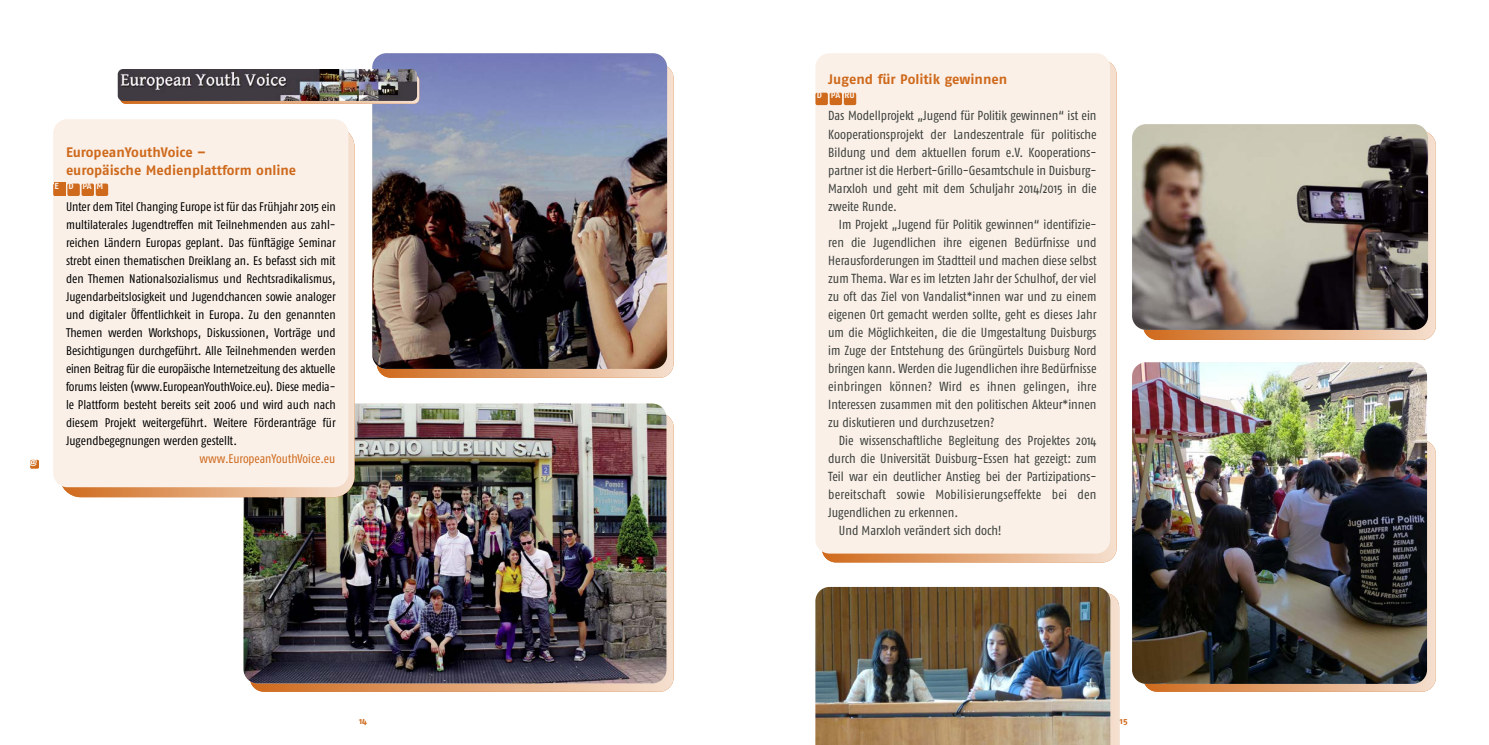
<style>
.page{position:relative;width:1489px;height:745px;background:#fff}
.page>*{position:absolute;margin:0;border:0;box-sizing:border-box;transform-origin:0 0}
.t1{font:700 13.75px/18px "Fago OT";color:#cf691b}
.t2{font:condensed 13.12px/18px "Fago OT";color:#3b3f3b;text-align:justify}
.t3{font:condensed 13.12px "Fago OT";letter-spacing:.02em;color:#3b3f3b}
.t4{font:condensed 12.5px/18px "Fago OT";letter-spacing:-.005em;color:#000;text-align:justify}
.t5{font:condensed 12.5px "Fago OT";color:#cf691b}
.t6{font:700 11.5px "Nimbus San Nov D";color:#fff}
.t7{font:700 8.75px "Fago OT";letter-spacing:-.02em;color:#faf0e8}
.t8{font:700 8.75px "Fago OT";color:#cf691b}
</style>
<div class="page">
<svg style="left:250px;top:413px;width:423px;height:278px;background:#e1b594"></svg>
<img style="left:243px;top:403px;width:423px;height:280px;border-radius:14px">
<svg style="left:376px;top:64px;width:297px;height:313px;background:#deb494"></svg>
<img style="left:372px;top:53px;width:295px;height:315px;border-radius:14px">
<div style="left:60px;top:126px;width:294px;height:371px;background:linear-gradient(to right,#cf6a1b,#f5dfcf);border-radius:21px"></div>
<div style="left:53px;top:119px;width:295px;height:368px;background:#faf0e8;border-radius:14px"></div>
<div style="left:30px;top:459px;width:9px;height:9px;background:#cf691b"></div>
<div style="left:120px;top:75px;width:299px;height:29px;background:linear-gradient(to right,#cf691b,#f5dfcf);border-radius:5px"></div>
<img style="left:118px;top:69px;width:299px;height:32px;border-radius:5px">
<div style="left:821px;top:60px;width:295px;height:502px;background:linear-gradient(to right,#cf6a1b,#f5dfce);border-radius:14px"></div>
<div style="left:815px;top:53px;width:295px;height:500px;background:#faf0e8;border-radius:14px"></div>
<svg style="left:1142px;top:440px;width:293px;height:251px;background:#d5af93"></svg>
<img style="left:1131px;top:362px;width:295px;height:321px;border-radius:14px">
<svg style="left:1142px;top:131px;width:293px;height:209px;background:#e0b18d"></svg>
<img style="left:1131px;top:124px;width:296px;height:206px;border-radius:14px">
<svg style="left:1110px;top:594px;width:9px;height:150px"></svg>
<img style="left:815px;top:586px;width:295px;height:158px">
<div style="left:815px;top:93px;width:12px;height:12px;background:#cf691b;border-radius:2px"></div>
<div style="left:829px;top:93px;width:13px;height:12px;background:#cf691b;border-radius:2px"></div>
<div style="left:843px;top:93px;width:13px;height:12px;background:#cf691b;border-radius:2px"></div>
<div style="left:54px;top:182px;width:12px;height:14px;background:#cf691b"></div>
<div style="left:67px;top:183px;width:13px;height:13px;background:#cf691b;border-radius:2px"></div>
<div style="left:82px;top:183px;width:12px;height:13px;background:#cf691b;border-radius:2px"></div>
<div style="left:96px;top:183px;width:12px;height:13px;background:#cf691b;border-radius:2px"></div>
<p class="t1" style="left:66px;top:144px;width:232px">EuropeanYouthVoice –<br>europäische Medienplattform online</p>
<p class="t4" style="left:66px;top:198px;width:271px">Unter dem Titel Changing Europe ist für das Frühjahr 2015 ein multilaterales Jugendtreffen mit Teilnehmenden aus zahl&shy;reichen Ländern Europas geplant. Das fünftägige Seminar strebt einen thematischen Dreiklang an. Es befasst sich mit den Themen Nationalsozialismus und Rechtsradikalismus, Jugendarbeitslosigkeit und Jugendchancen sowie analoger und digitaler Öffentlichkeit in Europa. Zu den genannten Themen werden Workshops, Diskussionen, Vorträge und Besichtigungen durchgeführt. Alle Teilnehmenden werden einen Beitrag für die europäische Internetzeitung des aktuelle forums leisten (www.EuropeanYouthVoice.eu). Diese media&shy;le Plattform besteht bereits seit 2006 und wird auch nach diesem Projekt weitergeführt. Weitere Förderanträge für Jugendbegegnungen werden gestellt.</p>
<p class="t7" style="left:54px;top:183px;width:50px">E D PAM</p>
<p class="t6" style="left:29px;top:455px;width:10px">@</p>
<p class="t5" style="left:199px;top:453px;width:137px">www.EuropeanYouthVoice.eu</p>
<p class="t8" style="left:359px;top:716px;width:10px">14</p>
<p class="t1" style="left:828px;top:72px;width:181px">Jugend für Politik gewinnen</p>
<p class="t2" style="left:828px;top:108px;width:270px">Das Modellprojekt „Jugend für Politik gewinnen“ ist ein Kooperationsprojekt der Landeszentrale für politische Bildung und dem aktuellen forum e.V. Kooperations - partner ist die Herbert-Grillo-Gesamtschule in Duisburg-Marxloh und geht mit dem Schuljahr 2014/2015 in die zweite Runde.</p>
<p class="t2" style="left:828px;top:216px;width:270px;text-indent:11px">Im Projekt „Jugend für Politik gewinnen“ identifizie&shy;ren die Jugendlichen ihre eigenen Bedürfnisse und Herausforderungen im Stadtteil und machen diese selbst zum Thema. War es im letzten Jahr der Schulhof, der viel zu oft das Ziel von Vandalist*innen war und zu einem eigenen Ort gemacht werden sollte, geht es dieses Jahr um die Möglichkeiten, die die Umgestaltung Duisburgs im Zuge der Entstehung des Grüngürtels Duisburg Nord bringen kann. Werden die Jugendlichen ihre Bedürfnisse einbringen können? Wird es ihnen gelingen, ihre Interessen zusammen mit den politischen Akteur*innen zu diskutieren und durchzusetzen?</p>
<p class="t2" style="left:838px;top:432px;width:259px">Die wissenschaftliche Begleitung des Projektes 2014</p>
<p class="t2" style="left:828px;top:450px;width:270px">durch die Universität Duisburg-Essen hat gezeigt: zum</p>
<p class="t2" style="left:828px;top:468px;width:270px">Teil war ein deutlicher Anstieg bei der Partizipations -</p>
<p class="t3" style="left:828px;top:489px;width:270px">bereitschaft sowie Mobilisierungseffekte bei den</p>
<p class="t2" style="left:828px;top:504px;width:131px">Jugendlichen zu erkennen.</p>
<p class="t2" style="left:838px;top:522px;width:164px">Und Marxloh verändert sich doch!</p>
<p class="t7" style="left:816px;top:92px;width:40px">D PA RU</p>
<p class="t8" style="left:1119px;top:716px;width:9px">15</p>
</div>
